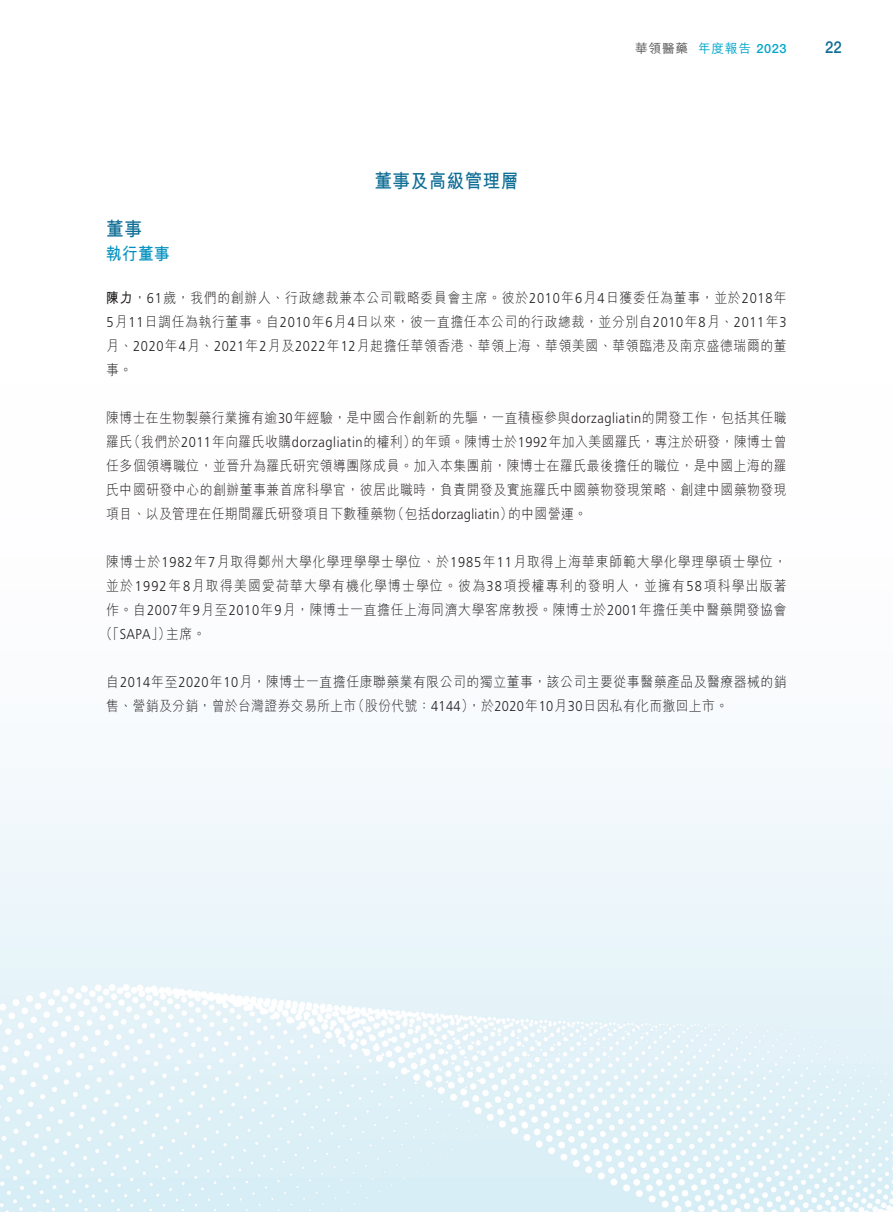
<style>
.page{position:relative;width:893px;height:1212px;background:#fff}
.page>*{position:absolute;margin:0;border:0;box-sizing:border-box;transform-origin:0 0}
.t1{font:700 19.5px "M Hei HK";letter-spacing:.03em;color:#0d6d95;scale:.9 1}
.t2{font:700 17.25px "M Hei HK";color:#0090be;scale:.9 1}
.t3{font:500 16.5px "Helvetica Neue LT Std";color:#0d6d95;scale:.9 1}
.t4{font:300 14.25px/24px "M Hei HK";letter-spacing:.04em;color:#231f20;text-align:justify;scale:.9 1}
.t5{font:300 14.25px "M Hei HK";letter-spacing:.07em;color:#231f20;scale:.9 1}
.t6{font:300 14.25px "M Hei HK";letter-spacing:.095em;color:#231f20;scale:.9 1}
.t7{font:300 14.25px "Frutiger LT Std";letter-spacing:.03em;color:#231f20;scale:.9 1}
.t8{font:500 12.75px "M Hei HK";color:#00a6cb}
.t9{font:500 12.75px "M Hei HK";color:#57585a}
.s1{font-family:"Helvetica Neue LT Std"}
.s2{font-weight:700}
.s3{font-family:"Frutiger LT Std"}
.s4{font-family:"M Hei HK"}
</style>
<div class="page">
<img style="left:0;top:768px;width:893px;height:444px">
<p class="t9" style="left:635px;top:39px;width:55px">華領醫藥</p>
<p class="t8" style="left:698px;top:39px;width:90px">年度報告 <span class="s1">2023</span></p>
<p class="t3" style="left:825px;top:37px;width:20px">22</p>
<h1 class="t1" style="left:375px;top:167px;width:161px">董事及高級管理層</h1>
<h1 class="t1" style="left:106px;top:215px;width:41px">董事</h1>
<p class="t2" style="left:106px;top:241px;width:72px">執行董事</p>
<p class="t4" style="left:106px;top:286px;width:758px"><span class="s2">陳力</span>，<span class="s3">61</span>歲，我們的創辦人、行政總裁兼本公司戰略委員會主席。彼於<span class="s3">2010</span>年 月<span class="s3">6 4</span>日獲委任為董事，並於<span class="s3">2018</span>年月<span class="s3">5 11</span>日調任為執行董事。自<span class="s3">2010</span>年 月<span class="s3">6 4</span>日以來，彼一直擔任本公司的行政總裁，並分別自<span class="s3">2010</span>年 月<span class="s3">8</span> 、<span class="s3">2011</span>年<span class="s3">3</span>月、<span class="s3">2020</span>年 月<span class="s3">4</span> 、<span class="s3">2021</span>年<span class="s3">2</span>月及<span class="s3">2022</span>年<span class="s3">12</span>月起擔任華領香港、華領上海、華領美國、華領臨港及南京盛德瑞爾的董事。</p>
<p class="t4" style="left:106px;top:406px;width:757px;text-align:right">陳博士在生物製藥行業擁有逾<span class="s3">30</span>年經驗，是中國合作創新的先驅，一直積極參與<span class="s3">dorzagliatin</span>的開發工作，包括其任職的年頭。陳博士於<span class="s3">1992</span>年加入美國羅氏，專注於研發，陳博士曾</p>
<p class="t7" style="left:128px;top:434px;width:321px"><span class="s4">（我們於</span>2011<span class="s4">年向羅氏收購</span>dorzagliatin<span class="s4">的權利）</span></p>
<p class="t4" style="left:106px;top:430px;width:30px">羅氏</p>
<p class="t4" style="left:106px;top:454px;width:757px">任多個領導職位，並晉升為羅氏研究領導團隊成員。加入本集團前，陳博士在羅氏最後擔任的職位，是中國上海的羅</p>
<p class="t4" style="left:106px;top:478px;width:757px">氏中國研發中心的創辦董事兼首席科學官，彼居此職時，負責開發及實施羅氏中國藥物發現策略、創建中國藥物發現</p>
<p class="t4" style="left:508px;top:502px;width:89px">的中國營運。</p>
<p class="t7" style="left:392px;top:506px;width:136px"><span class="s4">（包括</span>dorzagliatin<span class="s4">）</span></p>
<p class="t4" style="left:106px;top:502px;width:323px">項目、以及管理在任期間羅氏研發項目下數種藥物</p>
<p class="t5" style="left:106px;top:555px;width:757px">陳博士於<span class="s3">1982</span>年<span class="s3">7</span>月取得鄭州大學化學理學學士學位、於<span class="s3">1985</span>年<span class="s3">11</span>月取得上海華東師範大學化學理學碩士學位，</p>
<p class="t6" style="left:106px;top:579px;width:757px">並於<span class="s3">1992</span>年<span class="s3">8</span>月取得美國愛荷華大學有機化學博士學位。彼為<span class="s3">38</span>項授權專利的發明人，並擁有<span class="s3">58</span>項科學出版著</p>
<p class="t4" style="left:106px;top:598px;width:757px">作。自<span class="s3">2007</span>年<span class="s3">9</span>月至<span class="s3">2010</span>年 月<span class="s3">9</span> ，陳博士一直擔任上海同濟大學客席教授。陳博士於<span class="s3">2001</span>年擔任美中醫藥開發協會</p>
<p class="t4" style="left:166px;top:622px;width:45px">主席。</p>
<p class="t4" style="left:100px;top:622px;width:80px">（「<span class="s3">SAPA</span>」）</p>
<p class="t4" style="left:352px;top:670px;width:485px;text-indent:-246px">自<span class="s3">2014</span>年至<span class="s3">2020</span>年<span class="s3">10</span>月，陳博士一直擔任康聯藥業有限公司的獨立董事，該公司主要從事醫藥產品及醫療器械的銷（股份代號：<span class="s3">4144</span> ，）於<span class="s3">2020</span>年<span class="s3">10</span>月<span class="s3">30</span>日因私有化而撤回上市。</p>
<p class="t4" style="left:106px;top:694px;width:279px">售、營銷及分銷，曾於台灣證券交易所上市</p>
</div>
